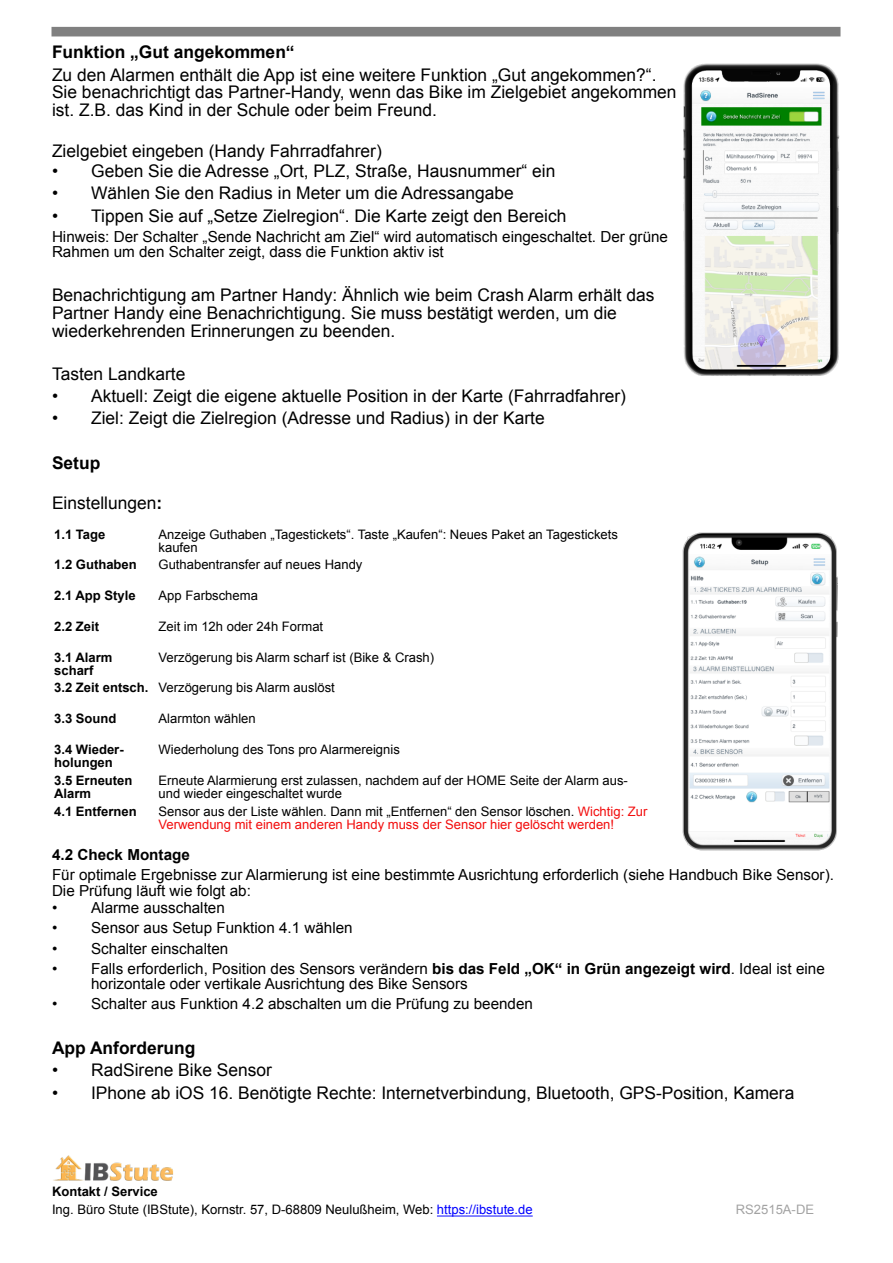
<style>
.page{position:relative;width:893px;height:1263px;background:#fff}
.page>*{position:absolute;margin:0;border:0;box-sizing:border-box;transform-origin:0 0}
.t1{font:17.4px/18px "Arial";color:#000}
.t2{font:700 17.4px "Arial";color:#000}
.t3{font:15.15px/15.8px "Arial";color:#000}
.t4{font:700 15.15px "Arial";color:#000}
.t5{font:13.05px/13.5px "Arial";color:#000}
.t6{font:13.05px/13.5px "Arial";color:#f20d0d}
.t7{font:700 13.05px/13.5px "Arial";color:#000}
.t8{font:13.05px "Arial";color:rgb(0 0 0/.36)}
.s1{font-weight:700}
.s2{color:#000}
.s3{color:#00f}
</style>
<div class="page">
<div style="left:52px;top:27px;width:788px;height:9px;background:#808080"></div>
<img style="left:683px;top:63px;width:156px;height:313px">
<img style="left:682px;top:532px;width:156px;height:319px">
<hr style="left:437px;top:1215px;width:96px;height:1px;background:#00f">
<img style="left:53px;top:1155px;width:120px;height:26px">
<p class="t2" style="left:52px;top:42px;width:244px">Funktion „Gut angekommen“</p>
<p class="t1" style="left:52px;top:65px;width:626px">Zu den Alarmen enthält die App ist eine weitere Funktion „Gut angekommen?“.<br>Sie benachrichtigt das Partner-Handy, wenn das Bike im Zielgebiet angekommen ist. Z.B. das Kind in der Schule oder beim Freund.</p>
<p class="t1" style="left:52px;top:142px;width:331px">Zielgebiet eingeben (Handy Fahrradfahrer)</p>
<p class="t1" style="left:52px;top:162px;width:505px">• Geben Sie die Adresse „Ort, PLZ, Straße, Hausnummer“ ein</p>
<p class="t1" style="left:52px;top:184px;width:463px">• Wählen Sie den Radius in Meter um die Adressangabe</p>
<p class="t1" style="left:52px;top:206px;width:516px">• Tippen Sie auf „Setze Zielregion“. Die Karte zeigt den Bereich</p>
<p class="t3" style="left:52px;top:228px;width:618px">Hinweis: Der Schalter „Sende Nachricht am Ziel“ wird automatisch eingeschaltet. Der grüne<br>Rahmen um den Schalter zeigt, dass die Funktion aktiv ist</p>
<p class="t1" style="left:52px;top:286px;width:604px">Benachrichtigung am Partner Handy: Ähnlich wie beim Crash Alarm erhält das<br>Partner Handy eine Benachrichtigung. Sie muss bestätigt werden, um die wiederkehrenden Erinnerungen zu beenden.</p>
<p class="t1" style="left:52px;top:365px;width:135px">Tasten Landkarte</p>
<p class="t1" style="left:52px;top:387px;width:576px">• Aktuell: Zeigt die eigene aktuelle Position in der Karte (Fahrradfahrer)</p>
<p class="t1" style="left:52px;top:409px;width:494px">• Ziel: Zeigt die Zielregion (Adresse und Radius) in der Karte</p>
<p class="t2" style="left:52px;top:453px;width:50px">Setup</p>
<p class="t1" style="left:52px;top:494px;width:112px">Einstellungen<span class="s1">:</span></p>
<p class="t7" style="left:54px;top:527px;width:53px">1.1 Tage</p>
<p class="t5" style="left:159px;top:527px;width:461px">Anzeige Guthaben „Tagestickets“. Taste „Kaufen“: Neues Paket an Tagestickets kaufen</p>
<p class="t7" style="left:54px;top:558px;width:84px">1.2 Guthaben</p>
<p class="t5" style="left:159px;top:558px;width:205px">Guthabentransfer auf neues Handy</p>
<p class="t7" style="left:54px;top:589px;width:83px">2.1 App Style</p>
<p class="t5" style="left:159px;top:589px;width:101px">App Farbschema</p>
<p class="t7" style="left:54px;top:620px;width:46px">2.2 Zeit</p>
<p class="t5" style="left:159px;top:620px;width:166px">Zeit im 12h oder 24h Format</p>
<p class="t7" style="left:54px;top:650px;width:60px">3.1 Alarm scharf</p>
<p class="t5" style="left:159px;top:650px;width:277px">Verzögerung bis Alarm scharf ist (Bike &amp; Crash)</p>
<p class="t5" style="left:54px;top:681px;width:282px"><span class="s1">3.2 Zeit entsch.</span> Verzögerung bis Alarm auslöst</p>
<p class="t7" style="left:54px;top:712px;width:64px">3.3 Sound</p>
<p class="t5" style="left:159px;top:712px;width:99px">Alarmton wählen</p>
<p class="t7" style="left:54px;top:743px;width:71px">3.4 Wieder&shy;holungen</p>
<p class="t5" style="left:159px;top:743px;width:243px">Wiederholung des Tons pro Alarmereignis</p>
<p class="t7" style="left:54px;top:773px;width:80px">3.5 Erneuten<br>Alarm</p>
<p class="t5" style="left:159px;top:773px;width:471px">Erneute Alarmierung erst zulassen, nachdem auf der HOME Seite der Alarm aus&shy;und wieder eingeschaltet wurde</p>
<p class="t7" style="left:54px;top:804px;width:84px">4.1 Entfernen</p>
<p class="t6" style="left:159px;top:804px;width:490px"><span class="s2">Sensor aus der Liste wählen. Dann mit „Entfernen“ den Sensor löschen.</span> Wichtig: Zur<br>Verwendung mit einem anderen Handy muss der Sensor hier gelöscht werden!</p>
<p class="t4" style="left:52px;top:846px;width:139px">4.2 Check Montage</p>
<p class="t3" style="left:52px;top:867px;width:783px">Für optimale Ergebnisse zur Alarmierung ist eine bestimmte Ausrichtung erforderlich (siehe Handbuch Bike Sensor).<br>Die Prüfung läuft wie folgt ab:</p>
<p class="t3" style="left:52px;top:900px;width:174px">• Alarme ausschalten</p>
<p class="t3" style="left:52px;top:920px;width:302px">• Sensor aus Setup Funktion 4.1 wählen</p>
<p class="t3" style="left:52px;top:940px;width:178px">• Schalter einschalten</p>
<p class="t3" style="left:91px;top:960px;width:735px;text-indent:-39px">• Falls erforderlich, Position des Sensors verändern <span class="s1">bis das Feld „OK“ in Grün angezeigt wird</span>. Ideal ist eine horizontale oder vertikale Ausrichtung des Bike Sensors</p>
<p class="t3" style="left:52px;top:996px;width:482px">• Schalter aus Funktion 4.2 abschalten um die Prüfung zu beenden</p>
<p class="t2" style="left:52px;top:1038px;width:145px">App Anforderung</p>
<p class="t1" style="left:52px;top:1061px;width:222px">• RadSirene Bike Sensor</p>
<p class="t1" style="left:52px;top:1084px;width:744px">• IPhone ab iOS 16. Benötigte Rechte: Internetverbindung, Bluetooth, GPS-Position, Kamera</p>
<p class="t5" style="left:52px;top:1183px;width:482px;line-height:17.9px"><span class="s1">Kontakt / Service<br></span>Ing. Büro Stute (IBStute), Kornstr. 57, D-68809 Neulußheim, Web: <span class="s3">https://ibstute.de</span></p>
<p class="t8" style="left:736px;top:1202px;width:80px">RS2515A-DE</p>
</div>
